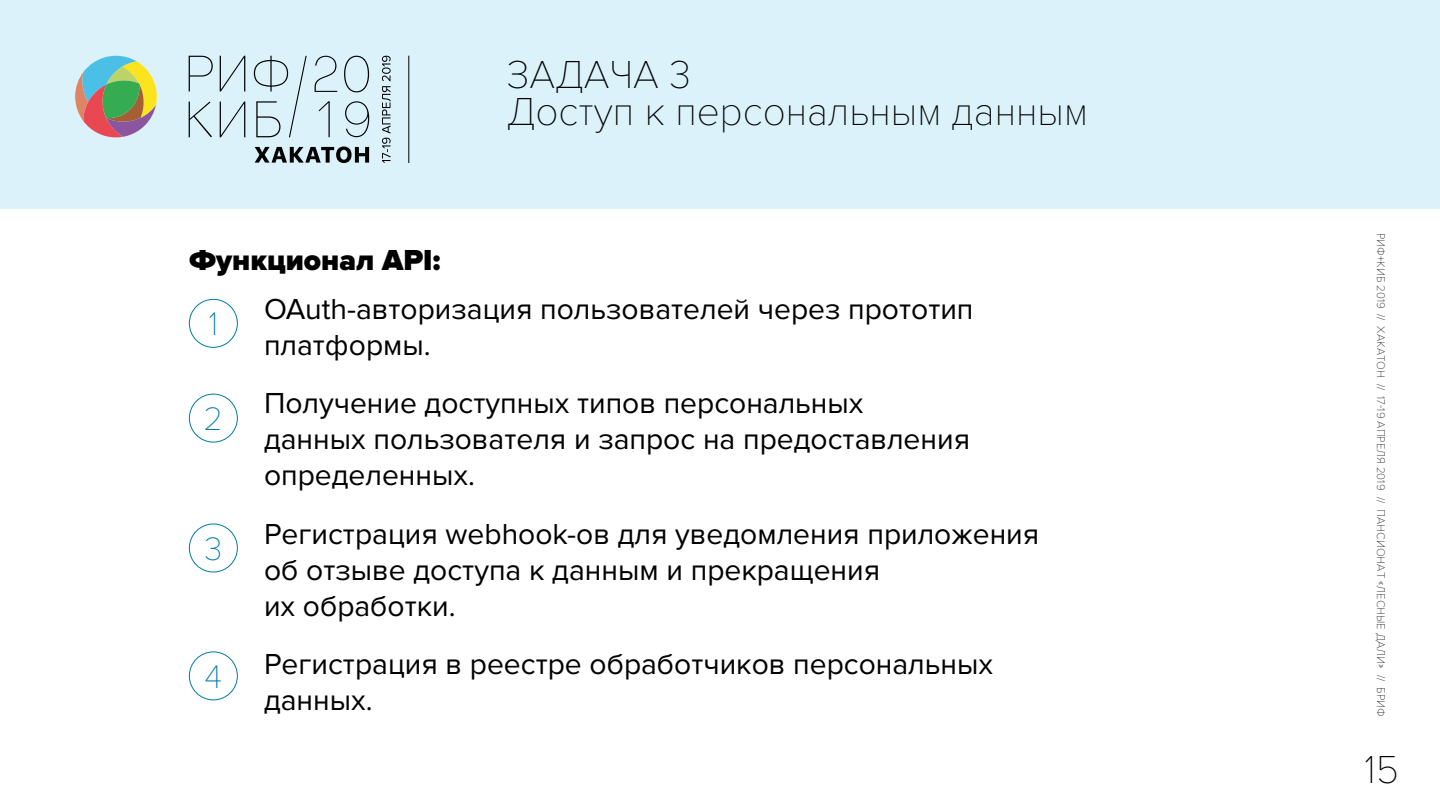
<style>
.page{position:relative;width:1440px;height:810px;background:#fff}
.page>*{position:absolute;margin:0;border:0;box-sizing:border-box;transform-origin:0 0}
.t1{font:100 40.5px/37.5px "Proxima Nova T";color:#000}
.t2{font:100 33.75px "Proxima Nova T";color:#007ba4}
.t3{font:30px/36px "Proxima Nova";color:#000}
.t4{font:900 30px "Proxima Nova";color:#000}
.t5{font:100 11.48px "Proxima Nova T";color:#000}
</style>
<div class="page">
<div style="left:0;top:0;width:1440px;height:208px;background:#dbf2fa"></div>
<svg style="left:189px;top:56px;width:24px;height:35px"></svg>
<svg style="left:220px;top:56px;width:25px;height:35px"></svg>
<svg style="left:189px;top:102px;width:23px;height:35px"></svg>
<svg style="left:220px;top:102px;width:25px;height:35px"></svg>
<svg style="left:344px;top:56px;width:25px;height:36px"></svg>
<svg style="left:319px;top:101px;width:11px;height:36px"></svg>
<svg style="left:254px;top:56px;width:53px;height:81px"></svg>
<svg style="left:315px;top:56px;width:22px;height:36px"></svg>
<svg style="left:75px;top:56px;width:82px;height:81px"></svg>
<svg style="left:345px;top:101px;width:24px;height:36px"></svg>
<svg style="left:255px;top:147px;width:114px;height:16px"></svg>
<svg style="left:382px;top:56px;width:9px;height:107px"></svg>
<hr style="left:409px;top:56px;width:1px;height:107px;background:#000">
<div style="left:189px;top:299px;width:49px;height:49px;border:1px solid #007ba4;border-radius:50%"></div>
<div style="left:189px;top:394px;width:49px;height:48px;border:1px solid #007ba4;border-radius:50%"></div>
<div style="left:189px;top:524px;width:49px;height:48px;border:1px solid #007ba4;border-radius:50%"></div>
<div style="left:189px;top:652px;width:49px;height:48px;border:1px solid #007ba4;border-radius:50%"></div>
<h1 class="t1" style="left:507px;top:56px;width:583px">ЗАДАЧА 3<br>Доступ к персональным данным</h1>
<p class="t4" style="left:189px;top:243px;width:253px">Функционал API:</p>
<p class="t3" style="left:264px;top:291px;width:711px">OAuth-авторизация пользователей через прототип платформы.</p>
<p class="t3" style="left:264px;top:386px;width:708px">Получение доступных типов персональных данных пользователя и запрос на предоставления определенных.</p>
<p class="t3" style="left:264px;top:516px;width:777px">Регистрация webhook-ов для уведомления приложения об отзыве доступа к данным и прекращения<br>их обработки.</p>
<p class="t3" style="left:264px;top:647px;width:730px">Регистрация в реестре обработчиков персональных данных.</p>
<p class="t2" style="left:209px;top:305px;width:11px">1</p>
<p class="t2" style="left:204px;top:399px;width:21px">2</p>
<p class="t2" style="left:204px;top:529px;width:19px">3</p>
<p class="t2" style="left:205px;top:657px;width:19px">4</p>
<p class="t5" style="left:1388px;top:232px;width:486px;rotate:90deg">РИФ+КИБ 2019 // ХАКАТОН // 17‑19 АПРЕЛЯ 2019 // ПАНСИОНАТ «ЛЕСНЫЕ ДАЛИ» // БРИФ</p>
<h1 class="t1" style="left:1364px;top:751px;width:36px">15</h1>
</div>
